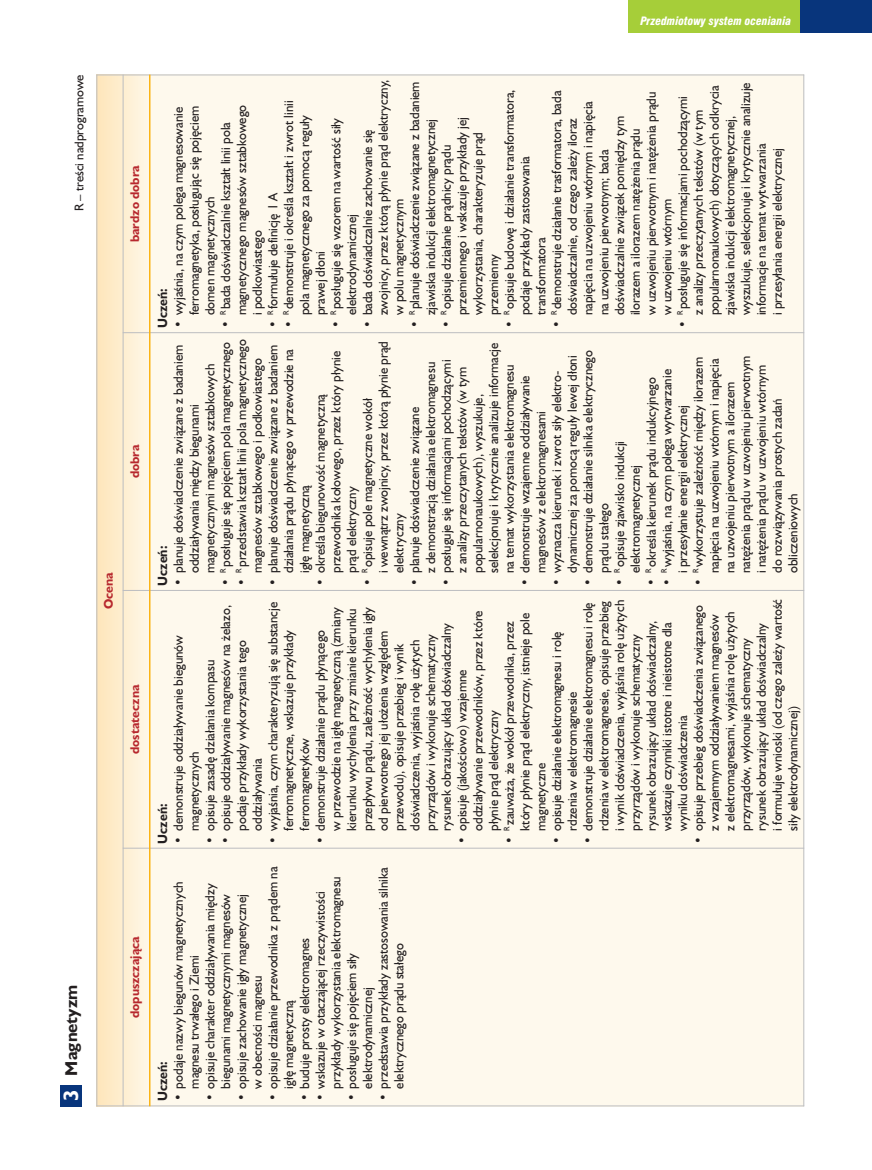
<style>
.page{position:relative;width:872px;height:1170px;background:#fff}
.page>*{position:absolute;margin:0;border:0;box-sizing:border-box;transform-origin:0 0}
.t1{font:700 21px "Humanist 521 PL";color:#fff}
.t2{font:700 17.25px "Humanist 521 PL";color:#231f20}
.t3{font:13.5px/15.8px "Humanist 521 PL";color:#231f20;scale:.95 1}
.t4{font:700 13.5px "Humanist 521 PL";color:#231f20;scale:.95 1}
.t5{font:700 12.75px "Humanist 521 PL";color:#b7282e}
.t6{font:12.75px "Humanist 521 PL";color:#231f20}
.t7{font:italic 900 condensed 11.25px "Swiss 721 PL";color:#fff}
</style>
<div class="page">
<div style="left:799px;top:0;width:73px;height:33px;background:#08357c"></div>
<div style="left:628px;top:0;width:171px;height:33px;background:#a6ce39"></div>
<div style="left:60px;top:1084px;width:22px;height:22px;background:#08357c"></div>
<svg style="left:97px;top:74px;width:55px;height:1031px;background:#fcedd0"></svg>
<div style="left:150px;top:848px;width:654px;height:258px;background:#fef9ed"></div>
<div style="left:150px;top:590px;width:654px;height:258px;background:#fef9ed"></div>
<div style="left:150px;top:332px;width:654px;height:258px;background:#fef9ed"></div>
<div style="left:150px;top:75px;width:654px;height:257px;background:#fef9ed"></div>
<hr style="left:96px;top:1105px;width:708px;height:1px;background:#bcbdc0">
<hr style="left:123px;top:847px;width:681px;height:1px;background:#bcbdc0">
<hr style="left:123px;top:590px;width:681px;height:1px;background:#bcbdc0">
<hr style="left:123px;top:332px;width:681px;height:1px;background:#bcbdc0">
<hr style="left:96px;top:75px;width:708px;height:1px;background:#bcbdc0">
<hr style="left:96px;top:75px;width:1px;height:1031px;background:#bcbdc0">
<hr style="left:123px;top:75px;width:1px;height:1031px;background:#bcbdc0">
<hr style="left:149px;top:75px;width:1px;height:1031px;background:#fbb416">
<hr style="left:803px;top:75px;width:1px;height:1031px;background:#bcbdc0">
<p class="t7" style="left:640px;top:16px;width:152px">Przedmiotowy system oceniania</p>
<p class="t6" style="left:75px;top:211px;width:138px;rotate:-90deg">R – treÊci nadprogramowe</p>
<p class="t2" style="left:65px;top:1075px;width:92px;rotate:-90deg">Magnetyzm</p>
<h1 class="t1" style="left:64px;top:1101px;width:13px;rotate:-90deg">3</h1>
<p class="t5" style="left:104px;top:609px;width:38px;rotate:-90deg">Ocena</p>
<p class="t5" style="left:130px;top:242px;width:79px;rotate:-90deg">bardzo dobra</p>
<p class="t5" style="left:130px;top:478px;width:35px;rotate:-90deg">dobra</p>
<p class="t5" style="left:130px;top:754px;width:71px;rotate:-90deg">dostateczna</p>
<p class="t5" style="left:130px;top:1017px;width:83px;rotate:-90deg">dopuszczajàca</p>
<p class="t3" style="left:361px;top:315px;width:249px;text-indent:-13px;rotate:-90deg">• bada doÊwiadczalnie zachowanie si´ zwojnicy, przez którà płynie pràd elektryczny, w polu magnetycznym</p>
<p class="t3" style="left:408px;top:315px;width:248px;text-indent:-13px;rotate:-90deg">• <sup>R</sup> planuje doÊwiadczenie zwiàzane z badaniem zjawiska indukcji elektromagnetycznej</p>
<p class="t3" style="left:503px;top:315px;width:239px;text-indent:-13px;rotate:-90deg">• <sup>R</sup> opisuje budow´ i działanie transformatora, podaje przykłady zastosowania transformatora</p>
<p class="t3" style="left:550px;top:315px;width:238px;text-indent:-13px;rotate:-90deg">• <sup>R</sup> demonstruje działanie trasformatora, bada doÊwiadczalnie, od czego zale˝y iloraz napi´cia na uzwojeniu wtórnym i napi´cia na uzwojeniu pierwotnym; bada doÊwiadczalnie zwiàzek pomi´dzy tym ilorazem a ilorazem nat´˝enia pràdu<br>w uzwojeniu pierwotnym i nat´˝enia pràdu w uzwojeniu wtórnym</p>
<p class="t3" style="left:676px;top:315px;width:246px;text-indent:-13px;rotate:-90deg">• <sup>R</sup> posługuje si´ informacjami pochodzàcymi<br>z analizy przeczytanych tekstów (w tym popularnonaukowych) dotyczàcych odkrycia zjawiska indukcji elektromagnetycznej, wyszukuje, selekcjonuje i krytycznie analizuje informacje na temat wytwarzania<br>i przesyłania energii elektrycznej</p>
<p class="t3" style="left:282px;top:315px;width:228px;text-indent:-13px;rotate:-90deg">• <sup>R</sup> demonstruje i okreÊla kształt i zwrot linii pola magnetycznego za pomocà reguły prawej dłoni</p>
<p class="t3" style="left:172px;top:315px;width:222px;text-align:justify;text-indent:-13px;rotate:-90deg">• wyjaÊnia, na czym polega magnesowanie ferromagnetyka, posługujàc si´ poj´ciem domen magnetycznych</p>
<p class="t3" style="left:219px;top:315px;width:223px;text-indent:-13px;rotate:-90deg">• <sup>R</sup> bada doÊwiadczalnie kształt linii pola magnetycznego magnesów sztabkowego i podkowiastego</p>
<p class="t3" style="left:440px;top:315px;width:210px;text-indent:-13px;rotate:-90deg">• <sup>R</sup> opisuje działanie pràdnicy pràdu przemiennego i wskazuje przykłady jej wykorzystania, charakteryzuje pràd przemienny</p>
<p class="t3" style="left:329px;top:315px;width:209px;text-indent:-13px;rotate:-90deg">• <sup>R</sup> posługuje si´ wzorem na wartoÊç siły elektrodynamicznej</p>
<p class="t3" style="left:266px;top:328px;width:144px;rotate:-90deg">• <sup>R</sup> formułuje definicj´ 1 A</p>
<p class="t4" style="left:158px;top:328px;width:43px;rotate:-90deg">Uczeƒ:</p>
<p class="t3" style="left:172px;top:573px;width:241px;text-indent:-13px;rotate:-90deg">• planuje doÊwiadczenie zwiàzane z badaniem oddziaływania mi´dzy biegunami magnetycznymi magnesów sztabkowych</p>
<p class="t3" style="left:219px;top:585px;width:258px;rotate:-90deg">• <sup>R</sup> posługuje si´ poj´ciem pola magnetycznego</p>
<p class="t3" style="left:235px;top:585px;width:261px;text-align:center;rotate:-90deg">• <sup>R</sup> przedstawia kształt linii pola magnetycznego magnesów sztabkowego i podkowiastego</p>
<p class="t3" style="left:266px;top:573px;width:241px;text-indent:-13px;rotate:-90deg">• planuje doÊwiadczenie zwiàzane z badaniem działania pràdu płynàcego w przewodzie na igł´ magnetycznà</p>
<p class="t3" style="left:314px;top:573px;width:235px;text-indent:-13px;rotate:-90deg">• okreÊla biegunowoÊç magnetycznà przewodnika kołowego, przez który płynie pràd elektryczny</p>
<p class="t3" style="left:361px;top:573px;width:246px;text-indent:-13px;rotate:-90deg">• <sup>R</sup> opisuje pole magnetyczne wokół<br>i wewnàtrz zwojnicy, przez którà płynie pràd elektryczny</p>
<p class="t3" style="left:440px;top:573px;width:244px;text-indent:-13px;rotate:-90deg">• posługuje si´ informacjami pochodzàcymi<br>z analizy przeczytanych tekstów (w tym popularnonaukowych), wyszukuje, selekcjonuje i krytycznie analizuje informacje na temat wykorzystania elektromagnesu</p>
<p class="t3" style="left:550px;top:573px;width:230px;text-indent:-13px;rotate:-90deg">• wyznacza kierunek i zwrot siły elektro&shy;dynamicznej za pomocà reguły lewej dłoni</p>
<p class="t3" style="left:581px;top:573px;width:236px;text-indent:-13px;rotate:-90deg">• demonstruje działanie silnika elektrycznego pràdu stałego</p>
<p class="t3" style="left:692px;top:573px;width:230px;text-indent:-13px;rotate:-90deg">• <sup>R</sup> wykorzystuje zale˝noÊç mi´dzy ilorazem napi´cia na uzwojeniu wtórnym i napi´cia na uzwojeniu pierwotnym a ilorazem nat´˝enia pràdu w uzwojeniu pierwotnym i nat´˝enia pràdu w uzwojeniu wtórnym do rozwiàzywania prostych zadaƒ obliczeniowych</p>
<p class="t3" style="left:408px;top:573px;width:223px;text-indent:-13px;rotate:-90deg">• planuje doÊwiadczenie zwiàzane<br>z demonstracjà działania elektromagnesu</p>
<p class="t3" style="left:644px;top:585px;width:221px;rotate:-90deg">• <sup>R</sup> okreÊla kierunek pràdu indukcyjnego</p>
<p class="t3" style="left:660px;top:573px;width:216px;text-indent:-13px;rotate:-90deg">• <sup>R</sup> wyjaÊnia, na czym polega wytwarzanie i przesyłanie energii elektrycznej</p>
<p class="t3" style="left:518px;top:573px;width:209px;text-indent:-13px;rotate:-90deg">• demonstruje wzajemne oddziaływanie magnesów z elektromagnesami</p>
<p class="t3" style="left:613px;top:573px;width:141px;text-indent:-13px;rotate:-90deg">• <sup>R</sup> opisuje zjawisko indukcji elektromagnetycznej</p>
<p class="t4" style="left:158px;top:585px;width:43px;rotate:-90deg">Uczeƒ:</p>
<p class="t3" style="left:581px;top:830px;width:244px;text-indent:-13px;rotate:-90deg">• demonstruje działanie elektromagnesu i rol´ rdzenia w elektromagnesie, opisuje przebieg i wynik doÊwiadczenia, wyjaÊnia rol´ u˝ytych przyrzàdów i wykonuje schematyczny rysunek obrazujàcy układ doÊwiadczalny, wskazuje czynniki istotne i nieistotne dla wyniku doÊwiadczenia</p>
<p class="t3" style="left:692px;top:830px;width:245px;text-indent:-13px;rotate:-90deg">• opisuje przebieg doÊwiadczenia zwiàzanego z wzajemnym oddziaływaniem magnesów<br>z elektromagnesami, wyjaÊnia rol´ u˝ytych przyrzàdów, wykonuje schematyczny rysunek obrazujàcy układ doÊwiadczalny<br>i formułuje wnioski (od czego zale˝y wartoÊç siły elektrodynamicznej)</p>
<p class="t3" style="left:219px;top:830px;width:239px;text-indent:-13px;rotate:-90deg">• opisuje oddziaływanie magnesów na ˝elazo, podaje przykłady wykorzystania tego oddziaływania</p>
<p class="t3" style="left:266px;top:830px;width:242px;text-indent:-13px;rotate:-90deg">• wyjaÊnia, czym charakteryzujà si´ substancje ferromagnetyczne, wskazuje przykłady ferromagnetyków</p>
<p class="t3" style="left:314px;top:830px;width:237px;text-indent:-13px;rotate:-90deg">• demonstruje działanie pràdu płynàcego<br>w przewodzie na igł´ magnetycznà (zmiany kierunku wychylenia przy zmianie kierunku przepływu pràdu, zale˝noÊç wychylenia igły od pierwotnego jej uło˝enia wzgl´dem przewodu), opisuje przebieg i wynik doÊwiadczenia, wyjaÊnia rol´ u˝ytych przyrzàdów i wykonuje schematyczny rysunek obrazujàcy układ doÊwiadczalny</p>
<p class="t3" style="left:455px;top:830px;width:233px;text-indent:-13px;rotate:-90deg">• opisuje (jakoÊciowo) wzajemne oddziaływanie przewodników, przez które płynie pràd elektryczny</p>
<p class="t3" style="left:503px;top:830px;width:231px;text-indent:-13px;rotate:-90deg">• <sup>R</sup> zauwa˝a, ˝e wokół przewodnika, przez który płynie pràd elektryczny, istnieje pole magnetyczne</p>
<p class="t3" style="left:550px;top:830px;width:211px;text-indent:-13px;rotate:-90deg">• opisuje działanie elektromagnesu i rol´ rdzenia w elektromagnesie</p>
<p class="t3" style="left:172px;top:830px;width:207px;text-indent:-13px;rotate:-90deg">• demonstruje oddziaływanie biegunów magnetycznych</p>
<p class="t3" style="left:203px;top:843px;width:195px;rotate:-90deg">• opisuje zasad´ działania kompasu</p>
<p class="t4" style="left:158px;top:843px;width:43px;rotate:-90deg">Uczeƒ:</p>
<p class="t3" style="left:266px;top:1088px;width:235px;text-indent:-13px;rotate:-90deg">• opisuje działanie przewodnika z pràdem na igł´ magnetycznà</p>
<p class="t3" style="left:377px;top:1088px;width:234px;text-indent:-13px;rotate:-90deg">• przedstawia przykłady zastosowania silnika elektrycznego pràdu stałego</p>
<p class="t3" style="left:314px;top:1088px;width:225px;text-indent:-13px;rotate:-90deg">• wskazuje w otaczajàcej rzeczywistoÊci przykłady wykorzystania elektromagnesu</p>
<p class="t3" style="left:172px;top:1088px;width:219px;text-indent:-13px;rotate:-90deg">• podaje nazwy biegunów magnetycznych magnesu trwałego i Ziemi</p>
<p class="t3" style="left:203px;top:1101px;width:230px;text-align:center;rotate:-90deg">• opisuje charakter oddziaływania mi´dzy biegunami magnetycznymi magnesów</p>
<p class="t3" style="left:235px;top:1088px;width:206px;text-indent:-13px;rotate:-90deg">• opisuje zachowanie igły magnetycznej w obecnoÊci magnesu</p>
<p class="t3" style="left:298px;top:1101px;width:173px;rotate:-90deg">• buduje prosty elektromagnes</p>
<p class="t3" style="left:345px;top:1088px;width:144px;text-indent:-13px;rotate:-90deg">• posługuje si´ poj´ciem siły elektrodynamicznej</p>
<p class="t4" style="left:158px;top:1101px;width:43px;rotate:-90deg">Uczeƒ:</p>
</div>
